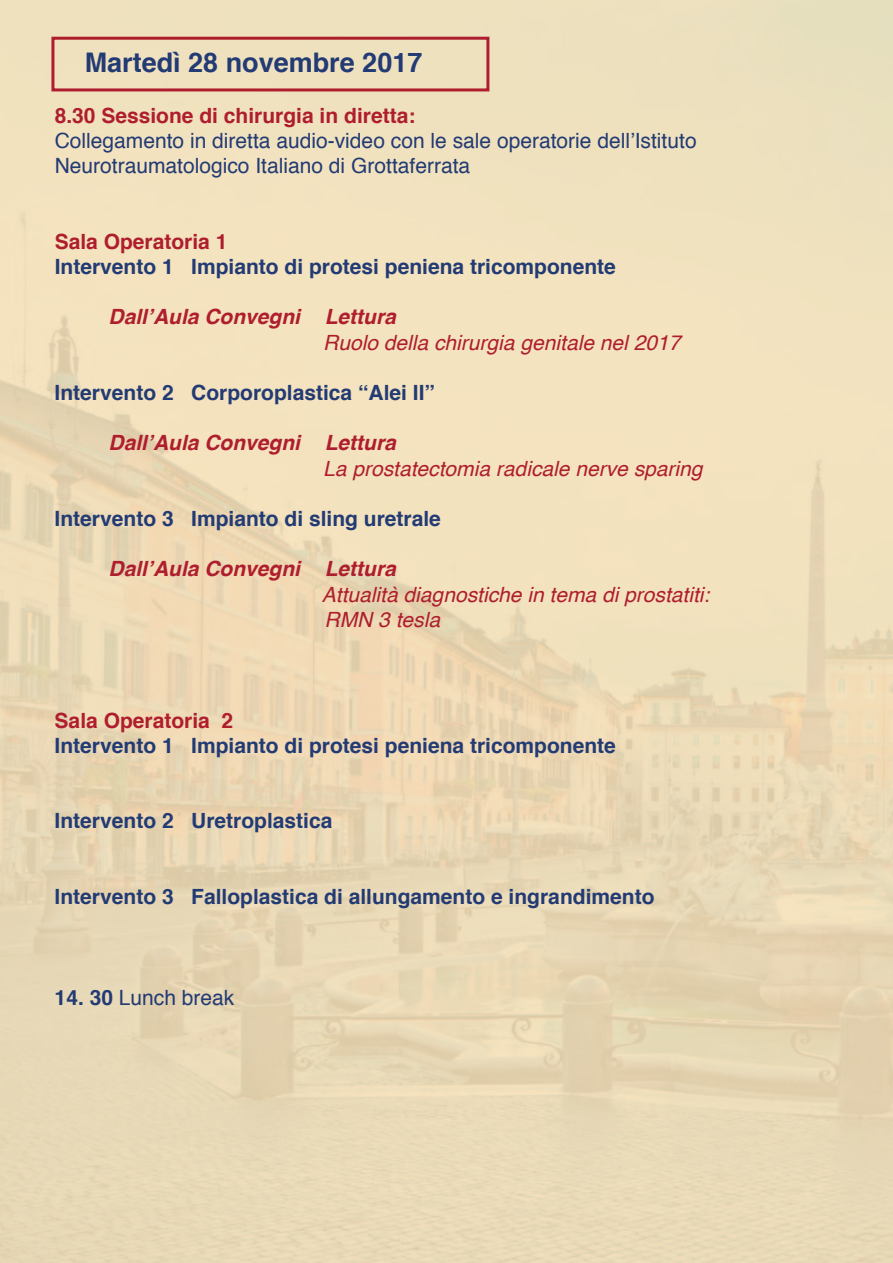
<style>
.page{position:relative;width:893px;height:1263px;background:#fff}
.page>*{position:absolute;margin:0;border:0;box-sizing:border-box;transform-origin:0 0}
.t1{font:700 27px "Helvetica";color:#233b74}
.t2{font:700 21px "Helvetica";color:#233b74}
.t3{font:21px/25.2px "Helvetica";color:#233b74}
.t4{font:italic 21px/25.2px "Helvetica";color:#af1e2e}
.t5{font:italic 700 21px "Helvetica";color:#af1e2e}
.t6{font:700 21px "Helvetica";color:#af1e2e}
.s1{font-weight:700}
</style>
<div class="page">
<div style="left:0;top:0;width:893px;height:1263px;background:linear-gradient(to bottom,#f3e3bf,#e6d5b2)"></div>
<div style="left:51px;top:37px;width:438px;height:54px;border:3px solid #af1e2e"></div>
<p class="t1" style="left:85px;top:41px;width:339px">Martedì 28 novembre 2017</p>
<p class="t6" style="left:55px;top:98px;width:362px">8.30 Sessione di chirurgia in diretta:</p>
<p class="t3" style="left:55px;top:129px;width:643px">Collegamento in diretta audio-video con le sale operatorie dell’Istituto<br>Neurotraumatologico Italiano di Grottaferrata</p>
<p class="t6" style="left:55px;top:224px;width:174px">Sala Operatoria 1</p>
<p class="t2" style="left:55px;top:250px;width:563px">Intervento 1 Impianto di protesi peniena tricomponente</p>
<p class="t5" style="left:109px;top:300px;width:289px">Dall’Aula Convegni Lettura</p>
<p class="t4" style="left:323px;top:330px;width:359px">Ruolo della chirurgia genitale nel 2017</p>
<p class="t2" style="left:55px;top:376px;width:382px">Intervento 2 Corporoplastica “Alei II”</p>
<p class="t5" style="left:109px;top:426px;width:289px">Dall’Aula Convegni Lettura</p>
<p class="t4" style="left:323px;top:456px;width:381px">La prostatectomia radicale nerve sparing</p>
<p class="t2" style="left:55px;top:502px;width:388px">Intervento 3 Impianto di sling uretrale</p>
<p class="t5" style="left:109px;top:552px;width:289px">Dall’Aula Convegni Lettura</p>
<p class="t4" style="left:322px;top:582px;width:389px">Attualità diagnostiche in tema di prostatiti:<br>RMN 3 tesla</p>
<p class="t6" style="left:55px;top:703px;width:180px">Sala Operatoria 2</p>
<p class="t2" style="left:55px;top:728px;width:563px">Intervento 1 Impianto di protesi peniena tricomponente</p>
<p class="t2" style="left:55px;top:804px;width:279px">Intervento 2 Uretroplastica</p>
<p class="t2" style="left:55px;top:880px;width:601px">Intervento 3 Falloplastica di allungamento e ingrandimento</p>
<p class="t3" style="left:55px;top:985px;width:181px"><span class="s1">14. 30</span> Lunch break</p>
</div>
